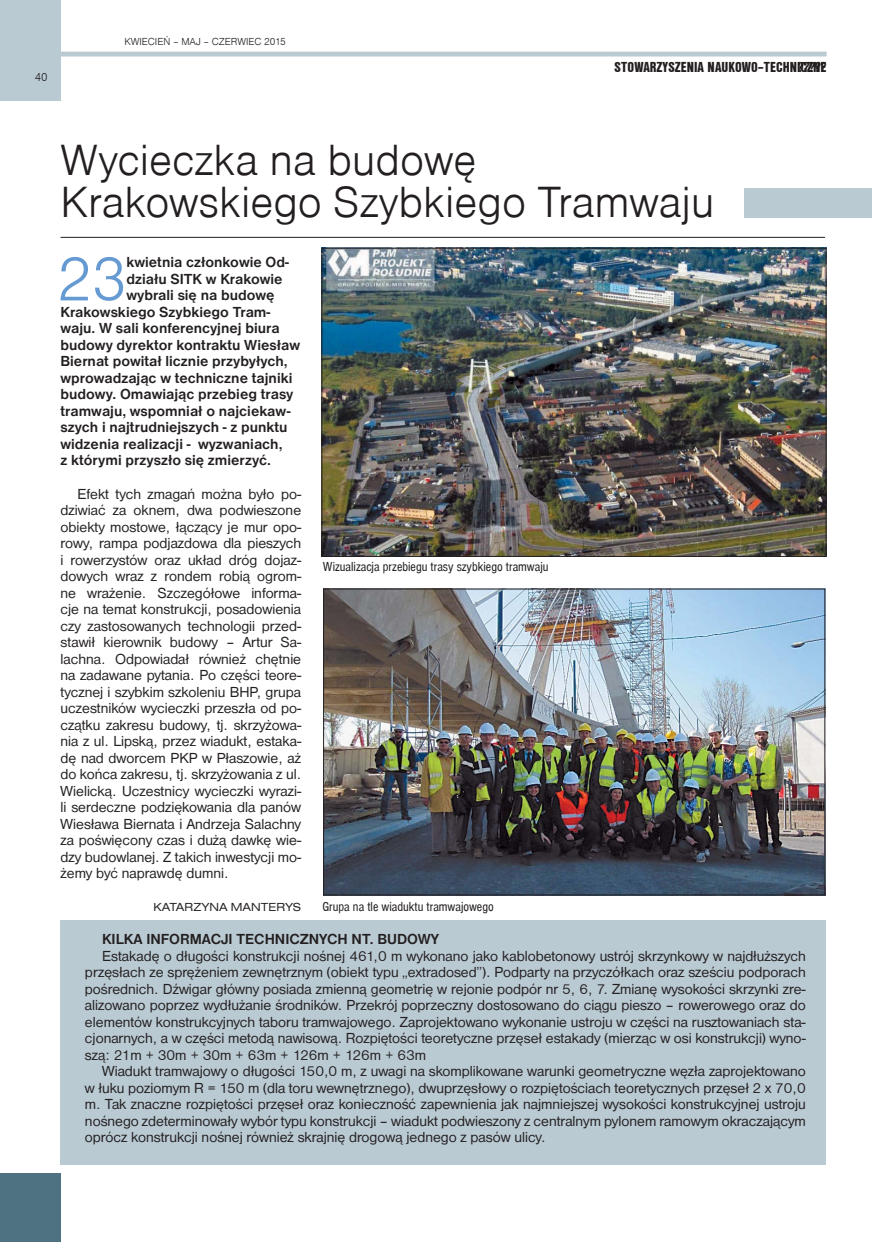
<style>
.page{position:relative;width:872px;height:1242px;background:#fff}
.page>*{position:absolute;margin:0;border:0;box-sizing:border-box;transform-origin:0 0}
.t1{font:64.5px "Nimbus San D Ligh";color:#669ad2}
.t2{font:45px/42px "Nimbus San D Ligh";color:#231f20}
.t3{font:15px/16.5px "Nimbus San D";color:#231f20;text-align:justify}
.t4{font:700 15px "Nimbus San D";color:#231f20}
.t5{font:15px "Nimbus San D Blac Cond";color:#231f20}
.t6{font:condensed 13.5px "Nimbus San D";color:#231f20}
.t7{font:12px "Nimbus San D Regu Exte";color:#231f20}
.t8{font:12px "Nimbus San D Ligh";color:#231f20}
.t9{font:10.5px "Nimbus San D Ligh";color:#231f20}
</style>
<div class="page">
<hr style="left:60px;top:52px;width:766px;height:4px;background:#bacad3">
<div style="left:0;top:0;width:60px;height:101px;background:#bacad3"></div>
<div style="left:0;top:1172px;width:60px;height:69px;background:#4e7282"></div>
<div style="left:743px;top:188px;width:128px;height:30px;background:#bacad3"></div>
<hr style="left:60px;top:237px;width:764px;height:1px;background:#231f20">
<img style="left:323px;top:250px;width:501px;height:304px">
<div style="left:321px;top:248px;width:505px;height:308px;border:1px solid #231f20"></div>
<img style="left:325px;top:590px;width:497px;height:303px">
<div style="left:323px;top:588px;width:501px;height:307px;border:1px solid #231f20"></div>
<div style="left:60px;top:920px;width:766px;height:244px;background:#bacad3"></div>
<p class="t8" style="left:35px;top:69px;width:14px">40</p>
<p class="t9" style="left:124px;top:36px;width:163px">KWIECIEŃ – MAJ – CZERWIEC 2015</p>
<p class="t5" style="left:614px;top:58px;width:213px">STOWARZYSZENIA NAUKOWO–TECHNICZNE</p>
<p class="t5" style="left:797px;top:58px;width:30px">?????</p>
<h2 class="t2" style="left:60px;top:139px;width:655px">Wycieczka na budowę<br>Krakowskiego Szybkiego Tramwaju</h2>
<h1 class="t1" style="left:57px;top:241px;width:71px">23</h1>
<p class="t4" style="left:126px;top:253px;width:164px">kwietnia członkowie Od-</p>
<p class="t4" style="left:126px;top:270px;width:158px">działu SITK w Krakowie</p>
<p class="t4" style="left:126px;top:286px;width:150px">wybrali się na budowę</p>
<p class="t4" style="left:60px;top:303px;width:211px">Krakowskiego Szybkiego Tram-</p>
<p class="t4" style="left:60px;top:319px;width:220px">waju. W sali konferencyjnej biura</p>
<p class="t4" style="left:60px;top:336px;width:241px">budowy dyrektor kontraktu Wiesław</p>
<p class="t4" style="left:60px;top:352px;width:229px">Biernat powitał licznie przybyłych,</p>
<p class="t4" style="left:60px;top:369px;width:233px">wprowadzając w techniczne tajniki</p>
<p class="t4" style="left:60px;top:385px;width:234px">budowy. Omawiając przebieg trasy</p>
<p class="t4" style="left:60px;top:402px;width:231px">tramwaju, wspomniał o najciekaw-</p>
<p class="t4" style="left:60px;top:418px;width:228px">szych i najtrudniejszych - z punktu</p>
<p class="t4" style="left:60px;top:435px;width:223px">widzenia realizacji - wyzwaniach,</p>
<p class="t4" style="left:60px;top:451px;width:212px">z którymi przyszło się zmierzyć.</p>
<p class="t3" style="left:60px;top:485px;width:242px;text-indent:17px">Efekt tych zmagań można było po&shy;dziwiać za oknem, dwa podwieszone obiekty mostowe, łączący je mur opo&shy;rowy, rampa podjazdowa dla pieszych i rowerzystów oraz układ dróg dojaz&shy;dowych wraz z rondem robią ogrom&shy;ne wrażenie. Szczegółowe informa&shy;cje na temat konstrukcji, posadowienia czy zastosowanych technologii przed&shy;stawił kierownik budowy – Artur Sa&shy;lachna. Odpowiadał również chętnie na zadawane pytania. Po części teore&shy;tycznej i szybkim szkoleniu BHP, grupa uczestników wycieczki przeszła od po&shy;czątku zakresu budowy, tj. skrzyżowa&shy;nia z ul. Lipską, przez wiadukt, estaka&shy;dę nad dworcem PKP w Płaszowie, aż do końca zakresu, tj. skrzyżowania z ul.<br>Wielicką. Uczestnicy wycieczki wyrazi&shy;li serdeczne podziękowania dla panów Wiesława Biernata i Andrzeja Salachny za poświęcony czas i dużą dawkę wie&shy;dzy budowlanej. Z takich inwestycji mo&shy;żemy być naprawdę dumni.</p>
<p class="t7" style="left:153px;top:900px;width:149px">KATARZYNA MANTERYS</p>
<p class="t6" style="left:323px;top:559px;width:227px">Wizualizacja przebiegu trasy szybkiego tramwaju</p>
<p class="t6" style="left:322px;top:898px;width:173px">Grupa na tle wiaduktu tramwajowego</p>
<p class="t4" style="left:102px;top:930px;width:338px">KILKA INFORMACJI TECHNICZNYCH NT. BUDOWY</p>
<p class="t3" style="left:85px;top:947px;width:722px;text-indent:17px">Estakadę o długości konstrukcji nośnej 461,0 m wykonano jako kablobetonowy ustrój skrzynkowy w najdłuższych przęsłach ze sprężeniem zewnętrznym (obiekt typu „extradosed”). Podparty na przyczółkach oraz sześciu podporach pośrednich. Dźwigar główny posiada zmienną geometrię w rejonie podpór nr 5, 6, 7. Zmianę wysokości skrzynki zre&shy;alizowano poprzez wydłużanie środników. Przekrój poprzeczny dostosowano do ciągu pieszo – rowerowego oraz do elementów konstrukcyjnych taboru tramwajowego. Zaprojektowano wykonanie ustroju w części na rusztowaniach sta&shy;cjonarnych, a w części metodą nawisową. Rozpiętości teoretyczne przęseł estakady (mierząc w osi konstrukcji) wyno&shy;szą: 21m + 30m + 30m + 63m + 126m + 126m + 63m</p>
<p class="t3" style="left:85px;top:1063px;width:722px;text-indent:17px">Wiadukt tramwajowy o długości 150,0 m, z uwagi na skomplikowane warunki geometryczne węzła zaprojektowano w łuku poziomym R = 150 m (dla toru wewnętrznego), dwuprzęsłowy o rozpiętościach teoretycznych przęseł 2 x 70,0 m. Tak znaczne rozpiętości przęseł oraz konieczność zapewnienia jak najmniejszej wysokości konstrukcyjnej ustroju nośnego zdeterminowały wybór typu konstrukcji – wiadukt podwieszony z centralnym pylonem ramowym okraczającym oprócz konstrukcji nośnej również skrajnię drogową jednego z pasów ulicy.</p>
</div>
